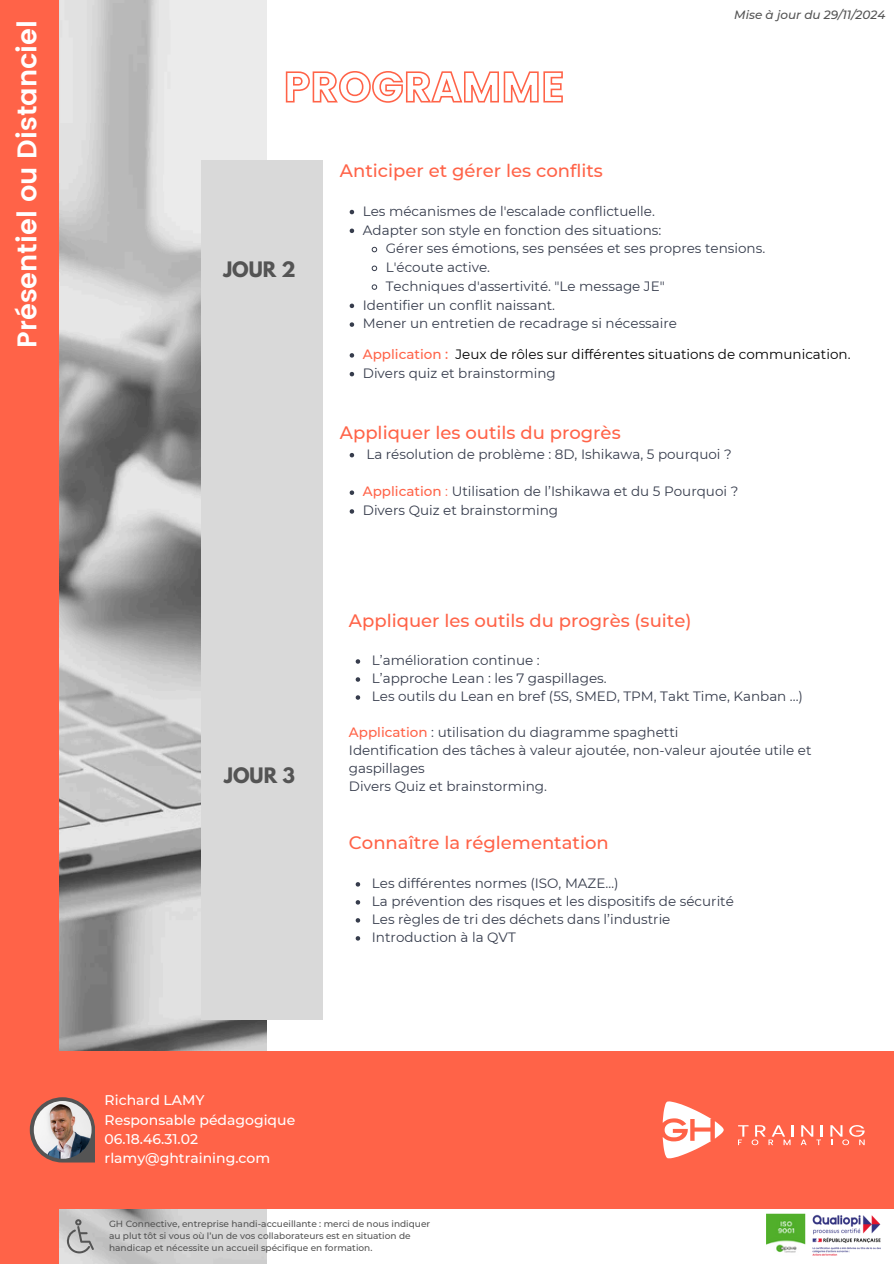
<style>
.page{position:relative;width:894px;height:1264px;background:#fff}
.page>*{position:absolute;margin:0;border:0;box-sizing:border-box;transform-origin:0 0}
.t1{font:600 27px "Poppins";color:#fff}
.t2{font:700 18.9px "League Spartan";color:#545454}
.t3{font:500 18px "Montserrat";color:#ff6348}
.t4{font:500 13.95px/19.2px "Montserrat";color:#fff}
.t5{font:13.5px/18px "Montserrat";color:#363c4c}
.t6{font:13.5px/18.8px "Montserrat";color:#000}
.t7{font:500 13.5px "Montserrat";color:#ff6348}
.t8{font:italic 500 12px "Montserrat";color:#545454}
.t9{font:500 9px/12px "Montserrat";color:#545454}
.s1{color:#363c4c}
.s2{font-weight:500;color:#ff6348}
.s3{color:#ff6348}
</style>
<div class="page">
<img style="left:58px;top:0;width:209px;height:1263px">
<div style="left:0;top:0;width:58px;height:1263px;background:#ff6348"></div>
<div style="left:201px;top:161px;width:121px;height:858px;background:#d9d9d9"></div>
<svg style="left:285px;top:71px;width:278px;height:32px"></svg>
<svg style="left:355px;top:659px;width:5px;height:4px"></svg>
<svg style="left:355px;top:677px;width:5px;height:4px"></svg>
<svg style="left:355px;top:695px;width:5px;height:4px"></svg>
<svg style="left:355px;top:882px;width:5px;height:4px"></svg>
<svg style="left:355px;top:900px;width:5px;height:4px"></svg>
<svg style="left:355px;top:918px;width:5px;height:4px"></svg>
<svg style="left:355px;top:936px;width:5px;height:4px"></svg>
<div style="left:0;top:1051px;width:893px;height:157px;background:#ff6348"></div>
<svg style="left:738px;top:1125px;width:55px;height:20px"></svg>
<svg style="left:800px;top:1125px;width:22px;height:20px"></svg>
<svg style="left:830px;top:1125px;width:34px;height:20px"></svg>
<svg style="left:662px;top:1101px;width:61px;height:57px"></svg>
<svg style="left:30px;top:1097px;width:65px;height:65px"></svg>
<img style="left:34px;top:1100px;width:58px;height:58px;border-radius:50%">
<svg style="left:66px;top:1219px;width:28px;height:33px"></svg>
<img style="left:766px;top:1213px;width:38px;height:40px">
<img style="left:812px;top:1214px;width:69px;height:42px">
<svg style="left:349px;top:210px;width:5px;height:4px"></svg>
<svg style="left:349px;top:228px;width:5px;height:5px"></svg>
<svg style="left:371px;top:246px;width:6px;height:7px"></svg>
<svg style="left:371px;top:265px;width:6px;height:6px"></svg>
<svg style="left:371px;top:284px;width:6px;height:6px"></svg>
<svg style="left:349px;top:303px;width:5px;height:5px"></svg>
<svg style="left:349px;top:322px;width:5px;height:5px"></svg>
<svg style="left:349px;top:353px;width:5px;height:4px"></svg>
<svg style="left:349px;top:372px;width:5px;height:4px"></svg>
<svg style="left:349px;top:453px;width:5px;height:4px"></svg>
<svg style="left:349px;top:490px;width:5px;height:5px"></svg>
<svg style="left:349px;top:509px;width:5px;height:4px"></svg>
<p class="t1" style="left:11px;top:347px;width:329px;rotate:-90deg">Présentiel ou Distanciel</p>
<p class="t8" style="left:734px;top:8px;width:153px">Mise à jour du 29/11/2024</p>
<p class="t2" style="left:223px;top:260px;width:74px">JOUR 2</p>
<p class="t2" style="left:224px;top:766px;width:72px">JOUR 3</p>
<h4 class="t3" style="left:340px;top:159px;width:264px">Anticiper et gérer les conflits</h4>
<p class="t5" style="left:363px;top:202px;width:293px">Les mécanismes de l'escalade conflictuelle.</p>
<p class="t5" style="left:363px;top:221px;width:300px">Adapter son style en fonction des situations:</p>
<p class="t5" style="left:386px;top:239px;width:381px">Gérer ses émotions, ses pensées et ses propres tensions.</p>
<h6 class="t5" style="left:386px;top:258px;width:106px">L'écoute active.</h6>
<h4 class="t5" style="left:386px;top:277px;width:280px">Techniques d'assertivité. "Le message JE"</h4>
<p class="t5" style="left:363px;top:296px;width:194px">Identifier un conflit naissant.</p>
<p class="t5" style="left:363px;top:314px;width:315px">Mener un entretien de recadrage si nécessaire</p>
<p class="t7" style="left:363px;top:346px;width:87px">Application :</p>
<h6 class="t6" style="left:363px;top:345px;width:489px;text-indent:93px">Jeux de rôles sur différentes situations de communication.<br><span class="s1">Divers quiz et brainstorming</span></h6>
<h6 class="t3" style="left:340px;top:421px;width:282px">Appliquer les outils du progrès</h6>
<p class="t5" style="left:366px;top:445px;width:367px">La résolution de problème : 8D, Ishikawa, 5 pourquoi ?</p>
<p class="t5" style="left:363px;top:482px;width:377px"><span class="s2">Application</span> <span class="s3">:</span> Utilisation de l’Ishikawa et du 5 Pourquoi ?</p>
<p class="t5" style="left:363px;top:501px;width:197px">Divers Quiz et brainstorming</p>
<h1 class="t3" style="left:349px;top:609px;width:344px">Appliquer les outils du progrès (suite)</h1>
<h3 class="t5" style="left:372px;top:651px;width:169px">L’amélioration continue :</h3>
<h3 class="t5" style="left:372px;top:669px;width:236px">L’approche Lean : les 7 gaspillages.</h3>
<h4 class="t5" style="left:372px;top:687px;width:432px">Les outils du Lean en bref (5S, SMED, TPM, Takt Time, Kanban ...)</h4>
<p class="t5" style="left:349px;top:723px;width:464px"><span class="s2">Application</span> : utilisation du diagramme spaghetti<br>Identification des tâches à valeur ajoutée, non-valeur ajoutée utile et gaspillages<br>Divers Quiz et brainstorming.</p>
<p class="t3" style="left:349px;top:832px;width:261px">Connaître la réglementation</p>
<p class="t5" style="left:372px;top:873px;width:248px">Les différentes normes (ISO, MAZE…)</p>
<p class="t5" style="left:372px;top:891px;width:363px">La prévention des risques et les dispositifs de sécurité</p>
<p class="t5" style="left:372px;top:909px;width:300px">Les règles de tri des déchets dans l’industrie</p>
<p class="t5" style="left:372px;top:927px;width:145px">Introduction à la QVT</p>
<p class="t4" style="left:105px;top:1090px;width:192px">Richard LAMY<br>Responsable pédagogique<br>06.18.46.31.02 rlamy@ghtraining.com</p>
<p class="t9" style="left:109px;top:1217px;width:322px">GH Connective, entreprise handi-accueillante : merci de nous indiquer au plut tôt si vous où l’un de vos collaborateurs est en situation de handicap et nécessite un accueil spécifique en formation.</p>
</div>
